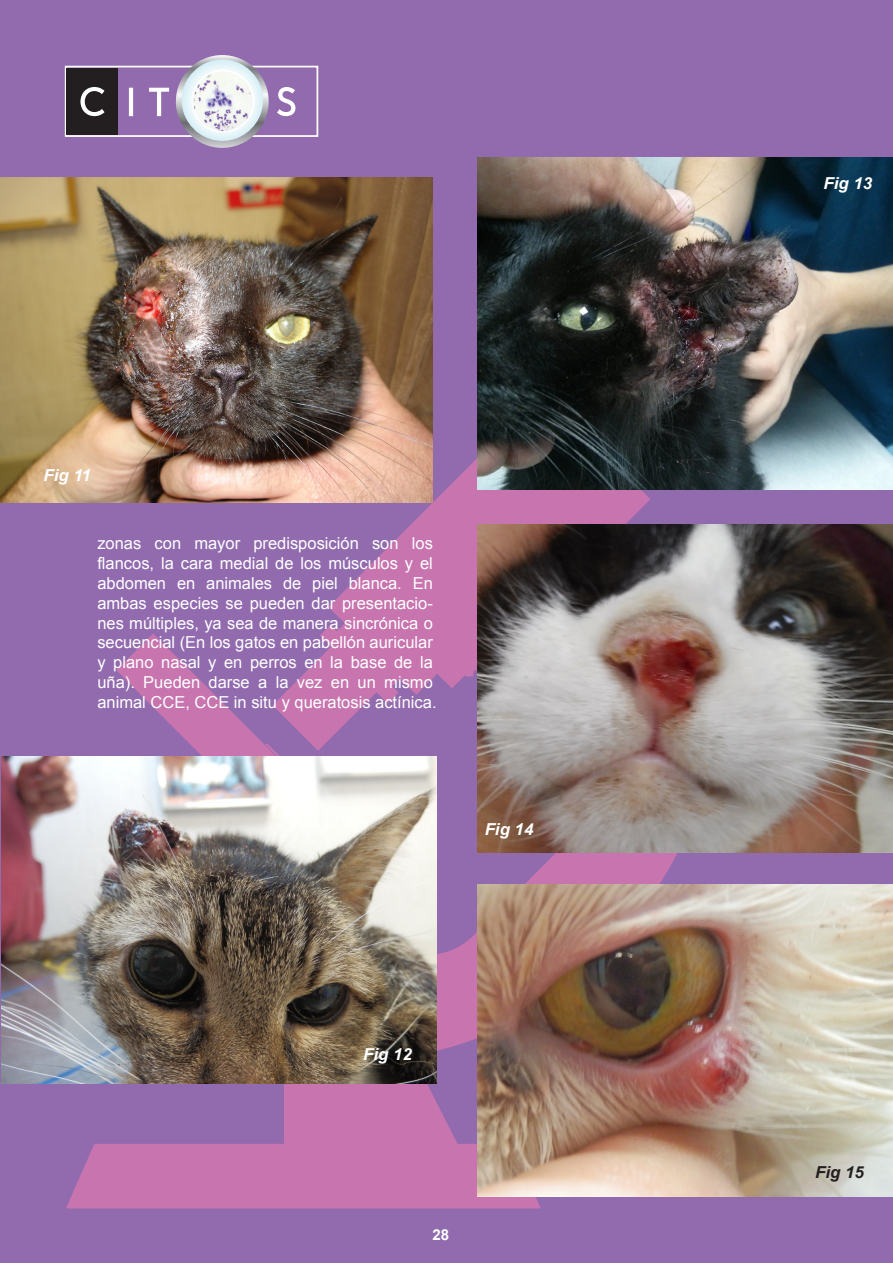
<style>
.page{position:relative;width:893px;height:1263px;background:#fff}
.page>*{position:absolute;margin:0;border:0;box-sizing:border-box;transform-origin:0 0}
.t1{font:16.5px/19.8px "Arial";color:#fff}
.t2{font:italic 700 16.5px "Arial";color:#fff}
.t3{font:italic 700 16.5px "Arial";color:#231f20}
.t4{font:700 15px "Arial";color:#fff}
</style>
<div class="page">
<div style="left:0;top:0;width:893px;height:1262px;background:#916bae"></div>
<div style="left:65px;top:66px;width:253px;height:71px;border:2px solid #fff"></div>
<svg style="left:176px;top:55px;width:93px;height:93px"></svg>
<svg style="left:182px;top:59px;width:81px;height:82px"></svg>
<img style="left:189px;top:69px;width:66px;height:67px">
<div style="left:67px;top:68px;width:51px;height:67px;background:#231f20"></div>
<svg style="left:277px;top:87px;width:18px;height:29px"></svg>
<svg style="left:80px;top:87px;width:25px;height:29px"></svg>
<svg style="left:129px;top:88px;width:4px;height:28px"></svg>
<svg style="left:149px;top:88px;width:20px;height:28px"></svg>
<div style="left:191px;top:70px;width:64px;height:63px;border:2px solid #fff;border-radius:50%"></div>
<svg style="left:284px;top:991px;width:191px;height:153px;fill:#c774af"></svg>
<div style="left:66px;top:1144px;width:474px;height:64px;background:#c774af"></div>
<svg style="left:60px;top:479px;width:618px;height:512px"></svg>
<img style="left:0;top:178px;width:433px;height:324px">
<img style="left:1px;top:757px;width:436px;height:326px">
<img style="left:478px;top:158px;width:415px;height:332px">
<img style="left:478px;top:524px;width:415px;height:329px">
<img style="left:478px;top:884px;width:415px;height:313px">
<p class="t2" style="left:43px;top:464px;width:49px">Fig 11</p>
<p class="t1" style="left:97px;top:534px;width:341px">zonas con mayor predisposición son los flancos, la cara medial de los músculos y el abdomen en animales de piel blanca. En ambas especies se pueden dar presentacio&shy;nes múltiples, ya sea de manera sincrónica o secuencial (En los gatos en pabellón auricular y plano nasal y en perros en la base de la uña). Pueden darse a la vez en un mismo animal CCE, CCE in situ y queratosis actínica.</p>
<p class="t2" style="left:485px;top:818px;width:50px">Fig 14</p>
<p class="t2" style="left:363px;top:1043px;width:50px">Fig 12</p>
<p class="t4" style="left:433px;top:1225px;width:18px">28</p>
<p class="t2" style="left:823px;top:173px;width:50px">Fig 13</p>
<p class="t3" style="left:815px;top:1162px;width:50px">Fig 15</p>
</div>
